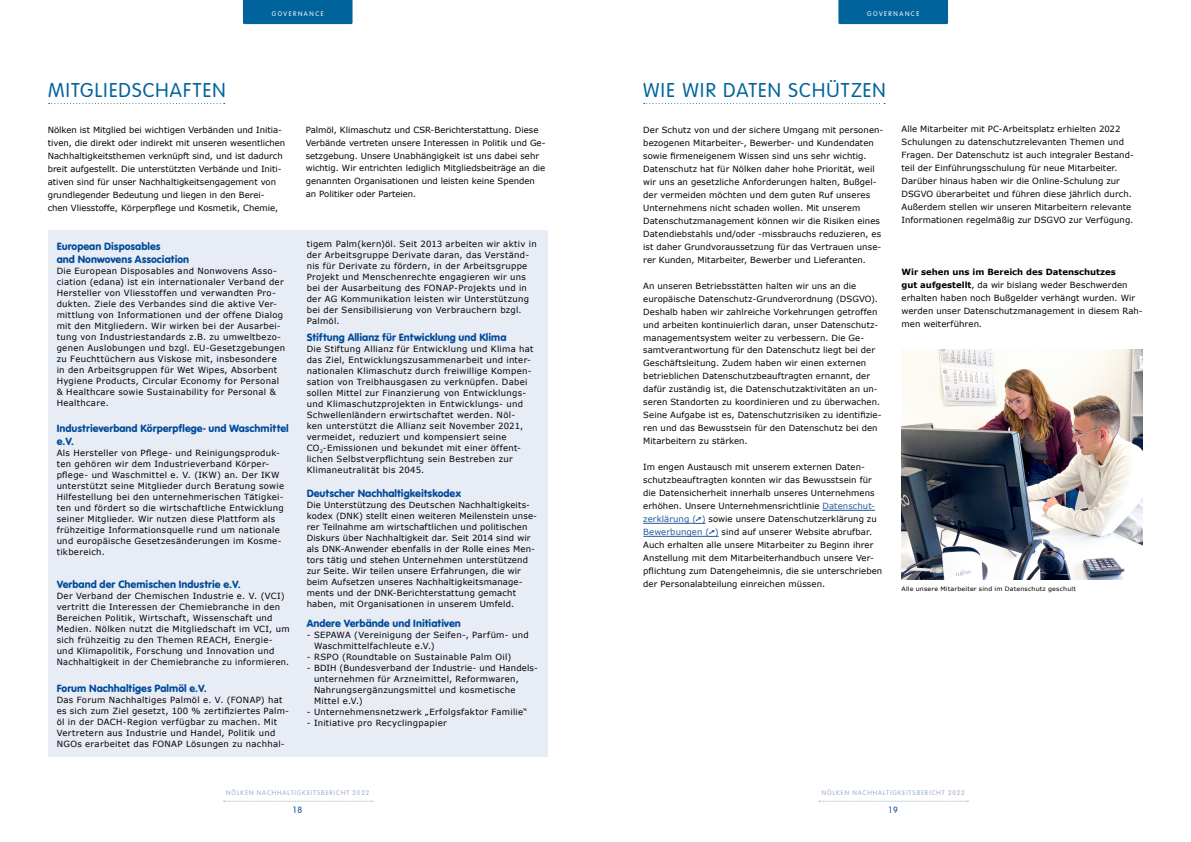
<style>
.page{position:relative;width:1191px;height:842px;background:#fff}
.page>*{position:absolute;margin:0;border:0;box-sizing:border-box;transform-origin:0 0}
.t1{font:300 21px "VAG Rundschrift D";letter-spacing:.055em;color:#00639c}
.t2{font:11px/13px "VAG Rundschrift D";color:#004a9a}
.t3{font:300 9.5px "VAG Rundschrift D";color:#004a99}
.t4{font:8.5px/11px "Verdana";letter-spacing:.02em;color:#000}
.t5{font:8.5px/13px "Verdana";color:#000}
.t6{font:300 7px "VAG Rundschrift D";letter-spacing:.135em;color:#98acc5}
.t7{font:300 7px "VAG Rundschrift D";letter-spacing:.215em;color:#fff}
.t8{font:6px "Verdana";letter-spacing:.025em;color:#000;scale:1.06 1}
.s1{color:#22599b}
.s2{font-weight:700}
</style>
<div class="page">
<div style="left:838px;top:0;width:110px;height:24px;background:#00639c"></div>
<div style="left:243px;top:0;width:109px;height:24px;background:#00639c"></div>
<hr style="left:822px;top:510px;width:53px;height:1px;background:#22599b">
<hr style="left:643px;top:523px;width:52px;height:1px;background:#22599b">
<hr style="left:643px;top:536px;width:65px;height:1px;background:#22599b">
<img style="left:901px;top:350px;width:241px;height:229px">
<svg style="left:49px;top:103px;width:176px;height:1px"></svg>
<svg style="left:643px;top:103px;width:242px;height:1px"></svg>
<div style="left:48px;top:231px;width:499px;height:526px;background:#e8ecf5"></div>
<svg style="left:819px;top:801px;width:149px;height:1px"></svg>
<svg style="left:224px;top:801px;width:149px;height:1px"></svg>
<p class="t7" style="left:272px;top:9px;width:53px">GOVERNANCE</p>
<p class="t7" style="left:867px;top:9px;width:53px">GOVERNANCE</p>
<h1 class="t1" style="left:48px;top:79px;width:179px">MITGLIEDSCHAFTEN</h1>
<h1 class="t1" style="left:643px;top:79px;width:244px">WIE WIR DATEN SCHÜTZEN</h1>
<p class="t5" style="left:48px;top:123px;width:239px">Nölken ist Mitglied bei wichtigen Verbänden und Initia&shy;tiven, die direkt oder indirekt mit unseren wesentlichen Nachhaltigkeitsthemen verknüpft sind, und ist dadurch breit aufgestellt. Die unterstützten Verbände und Initi&shy;ativen sind für unser Nachhaltigkeitsengagement von grundlegender Bedeutung und liegen in den Berei&shy;chen Vliesstoffe, Körperpflege und Kosmetik, Chemie,</p>
<p class="t5" style="left:306px;top:123px;width:241px">Palmöl, Klimaschutz und CSR-Berichterstattung. Diese Verbände vertreten unsere Interessen in Politik und Ge&shy;setzgebung. Unsere Unabhängigkeit ist uns dabei sehr wichtig. Wir entrichten lediglich Mitgliedsbeiträge an die genannten Organisationen und leisten keine Spenden an Politiker oder Parteien.</p>
<p class="t4" style="left:643px;top:123px;width:242px;line-height:13px">Der Schutz von und der sichere Umgang mit personen&shy;bezogenen Mitarbeiter-, Bewerber- und Kundendaten sowie firmeneigenem Wissen sind uns sehr wichtig.<br>Datenschutz hat für Nölken daher hohe Priorität, weil wir uns an gesetzliche Anforderungen halten, Bußgel&shy;der vermeiden möchten und dem guten Ruf unseres Unternehmens nicht schaden wollen. Mit unserem Datenschutzmanagement können wir die Risiken eines Datendiebstahls und/oder -missbrauchs reduzieren, es ist daher Grundvoraussetzung für das Vertrauen unse&shy;rer Kunden, Mitarbeiter, Bewerber und Lieferanten.</p>
<p class="t4" style="left:643px;top:279px;width:240px;line-height:13px">An unseren Betriebsstätten halten wir uns an die europäische Datenschutz-Grundverordnung (DSGVO).<br>Deshalb haben wir zahlreiche Vorkehrungen getroffen und arbeiten kontinuierlich daran, unser Datenschutz&shy;managementsystem weiter zu verbessern. Die Ge&shy;samtverantwortung für den Datenschutz liegt bei der Geschäftsleitung. Zudem haben wir einen externen betrieblichen Datenschutzbeauftragten ernannt, der dafür zuständig ist, die Datenschutzaktivitäten an un&shy;seren Standorten zu koordinieren und zu überwachen.<br>Seine Aufgabe ist es, Datenschutzrisiken zu identifizie&shy;ren und das Bewusstsein für den Datenschutz bei den Mitarbeitern zu stärken.</p>
<p class="t4" style="left:643px;top:461px;width:241px;line-height:13px">Im engen Austausch mit unserem externen Daten&shy;schutzbeauftragten konnten wir das Bewusstsein für die Datensicherheit innerhalb unseres Unternehmens erhöhen. Unsere Unternehmensrichtlinie <span class="s1">Datenschut&shy;zerklärung (➚)</span> sowie unsere Datenschutzerklärung zu <span class="s1">Bewerbungen (➚)</span> sind auf unserer Website abrufbar.<br>Auch erhalten alle unsere Mitarbeiter zu Beginn ihrer Anstellung mit dem Mitarbeiterhandbuch unsere Ver&shy;pflichtung zum Datengeheimnis, die sie unterschrieben der Personalabteilung einreichen müssen.</p>
<p class="t4" style="left:307px;top:239px;width:232px">tigem Palm(kern)öl. Seit 2013 arbeiten wir aktiv in der Arbeitsgruppe Derivate daran, das Verständ&shy;nis für Derivate zu fördern, in der Arbeitsgruppe Projekt und Menschenrechte engagieren wir uns bei der Ausarbeitung des FONAP-Projekts und in der AG Kommunikation leisten wir Unterstützung bei der Sensibilisierung von Verbrauchern bzgl.<br>Palmöl.</p>
<p class="t2" style="left:307px;top:330px;width:201px">Stiftung Allianz für Entwicklung und Klima</p>
<p class="t4" style="left:307px;top:343px;width:228px">Die Stiftung Allianz für Entwicklung und Klima hat das Ziel, Entwicklungszusammenarbeit und inter&shy;nationalen Klimaschutz durch freiwillige Kompen&shy;sation von Treibhausgasen zu verknüpfen. Dabei sollen Mittel zur Finanzierung von Entwicklungs&shy;und Klimaschutzprojekten in Entwicklungs- und Schwellenländern erwirtschaftet werden. Nöl-<br>ken unterstützt die Allianz seit November 2021, vermeidet, reduziert und kompensiert seine CO<sub>2</sub>-Emissionen und bekundet mit einer öffent&shy;lichen Selbstverpflichtung sein Bestreben zur Klimaneutralität bis 2045.</p>
<p class="t2" style="left:307px;top:486px;width:156px">Deutscher Nachhaltigkeitskodex</p>
<p class="t4" style="left:307px;top:499px;width:232px">Die Unterstützung des Deutschen Nachhaltigkeits&shy;kodex (DNK) stellt einen weiteren Meilenstein unse&shy;rer Teilnahme am wirtschaftlichen und politischen Diskurs über Nachhaltigkeit dar. Seit 2014 sind wir als DNK-Anwender ebenfalls in der Rolle eines Men&shy;tors tätig und stehen Unternehmen unterstützend zur Seite. Wir teilen unsere Erfahrungen, die wir beim Aufsetzen unseres Nachhaltigkeitsmanage&shy;ments und der DNK-Berichterstattung gemacht haben, mit Organisationen in unserem Umfeld.</p>
<p class="t2" style="left:307px;top:616px;width:156px">Andere Verbände und Initiativen</p>
<p class="t4" style="left:314px;top:629px;width:216px;text-indent:-7px">- SEPAWA (Vereinigung der Seifen-, Parfüm- und<br>Waschmittelfachleute e.V.)</p>
<p class="t4" style="left:307px;top:651px;width:206px">- RSPO (Roundtable on Sustainable Palm Oil)</p>
<p class="t4" style="left:314px;top:662px;width:225px;text-indent:-7px">- BDIH (Bundesverband der Industrie- und Handels&shy;unternehmen für Arzneimittel, Reformwaren, Nahrungsergänzungsmittel und kosmetische Mittel e.V.)</p>
<p class="t4" style="left:307px;top:706px;width:222px">- Unternehmensnetzwerk „Erfolgsfaktor Familie“</p>
<p class="t4" style="left:307px;top:717px;width:141px">- Initiative pro Recyclingpapier</p>
<p class="t2" style="left:57px;top:239px;width:134px">European Disposables<br>and Nonwovens Association</p>
<p class="t4" style="left:57px;top:265px;width:230px">Die European Disposables and Nonwovens Asso&shy;ciation (edana) ist ein internationaler Verband der Hersteller von Vliesstoffen und verwandten Pro&shy;dukten. Ziele des Verbandes sind die aktive Ver&shy;mittlung von Informationen und der offene Dialog mit den Mitgliedern. Wir wirken bei der Ausarbei&shy;tung von Industriestandards z.B. zu umweltbezo&shy;genen Auslobungen und bzgl. EU-Gesetzgebungen zu Feuchttüchern aus Viskose mit, insbesondere in den Arbeitsgruppen für Wet Wipes, Absorbent Hygiene Products, Circular Economy for Personal &amp; Healthcare sowie Sustainability for Personal &amp; Healthcare.</p>
<p class="t2" style="left:57px;top:421px;width:234px">Industrieverband Körperpflege- und Waschmittel e.V.</p>
<p class="t4" style="left:57px;top:447px;width:229px">Als Hersteller von Pflege- und Reinigungsproduk&shy;ten gehören wir dem Industrieverband Körper&shy;pflege- und Waschmittel e. V. (IKW) an. Der IKW unterstützt seine Mitglieder durch Beratung sowie Hilfestellung bei den unternehmerischen Tätigkei&shy;ten und fördert so die wirtschaftliche Entwicklung seiner Mitglieder. Wir nutzen diese Plattform als frühzeitige Informationsquelle rund um nationale und europäische Gesetzesänderungen im Kosme&shy;tikbereich.</p>
<p class="t2" style="left:57px;top:577px;width:186px">Verband der Chemischen Industrie e.V.</p>
<p class="t4" style="left:57px;top:590px;width:234px">Der Verband der Chemischen Industrie e. V. (VCI) vertritt die Interessen der Chemiebranche in den Bereichen Politik, Wirtschaft, Wissenschaft und Medien. Nölken nutzt die Mitgliedschaft im VCI, um sich frühzeitig zu den Themen REACH, Energie&shy;und Klimapolitik, Forschung und Innovation und Nachhaltigkeit in der Chemiebranche zu informieren.</p>
<p class="t2" style="left:57px;top:681px;width:152px">Forum Nachhaltiges Palmöl e.V.</p>
<p class="t4" style="left:57px;top:694px;width:234px">Das Forum Nachhaltiges Palmöl e. V. (FONAP) hat es sich zum Ziel gesetzt, 100 % zertifiziertes Palm&shy;öl in der DACH-Region verfügbar zu machen. Mit Vertretern aus Industrie und Handel, Politik und NGOs erarbeitet das FONAP Lösungen zu nachhal-</p>
<p class="t4" style="left:901px;top:123px;width:234px;line-height:13px">Alle Mitarbeiter mit PC-Arbeitsplatz erhielten 2022<br>Schulungen zu datenschutzrelevanten Themen und Fragen. Der Datenschutz ist auch integraler Bestand&shy;teil der Einführungsschulung für neue Mitarbeiter.<br>Darüber hinaus haben wir die Online-Schulung zur DSGVO überarbeitet und führen diese jährlich durch.<br>Außerdem stellen wir unseren Mitarbeitern relevante Informationen regelmäßig zur DSGVO zur Verfügung.</p>
<p class="t4" style="left:901px;top:266px;width:243px;line-height:13px"><span class="s2">Wir sehen uns im Bereich des Datenschutzes<br>gut aufgestellt</span>, da wir bislang weder Beschwerden erhalten haben noch Bußgelder verhängt wurden. Wir werden unser Datenschutzmanagement in diesem Rah&shy;men weiterführen.</p>
<p class="t8" style="left:901px;top:585px;width:166px">Alle unsere Mitarbeiter sind im Datenschutz geschult</p>
<p class="t6" style="left:226px;top:789px;width:144px">NÖLKEN NACHHALTIGKEITSBERICHT 2022</p>
<p class="t6" style="left:821px;top:789px;width:144px">NÖLKEN NACHHALTIGKEITSBERICHT 2022</p>
<p class="t3" style="left:293px;top:805px;width:11px">18</p>
<p class="t3" style="left:888px;top:805px;width:11px">19</p>
</div>
